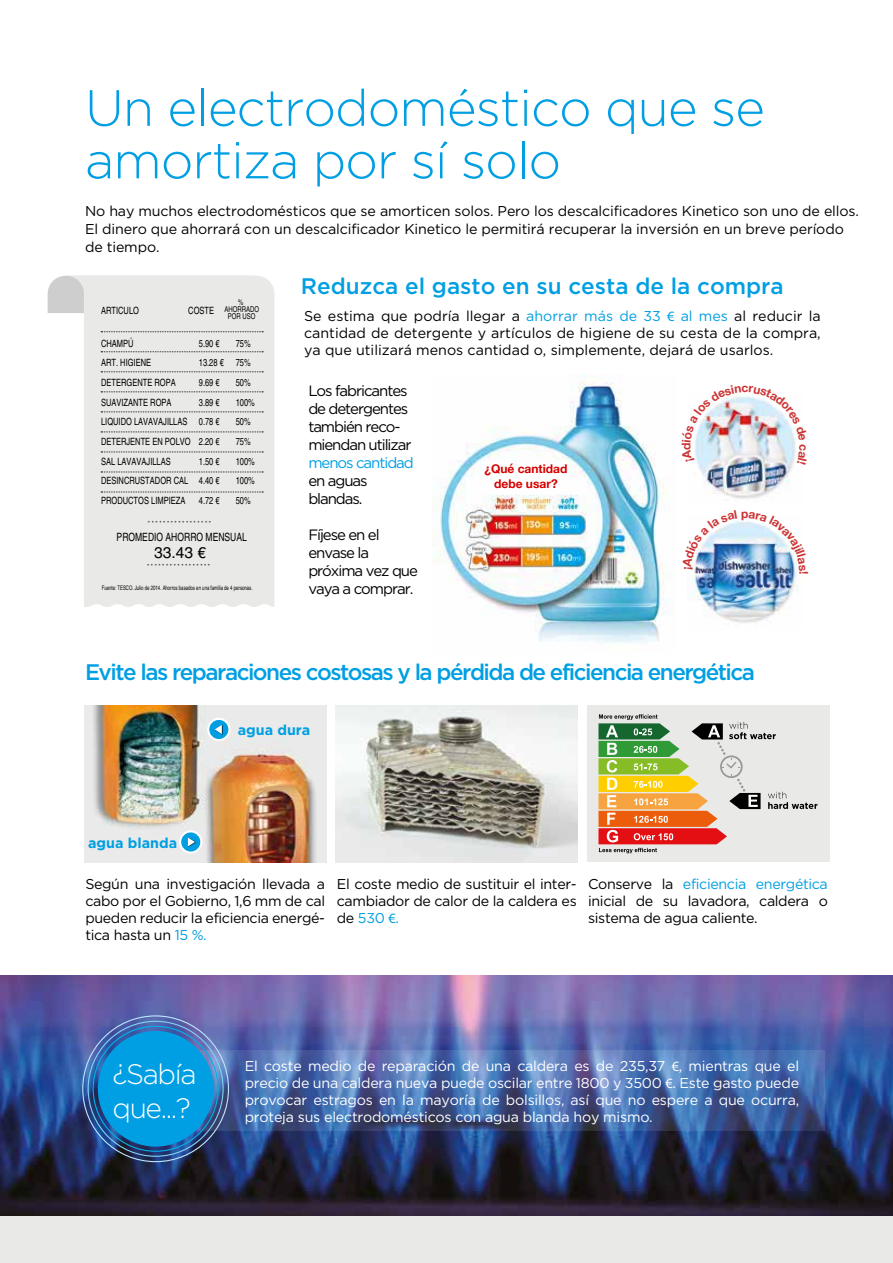
<style>
.page{position:relative;width:893px;height:1263px;background:#fff}
.page>*{position:absolute;margin:0;border:0;box-sizing:border-box;transform-origin:0 0}
.t1{font:300 51px/52.5px "Gotham";letter-spacing:-.02em;color:#009fe3}
.t2{font:300 28.2px/33.8px "Gotham";letter-spacing:-.05em;color:#fff}
.t3{font:500 22.5px "Gotham";letter-spacing:-.065em;color:#009fe3}
.t4{font:500 22.5px "Gotham";color:#009fe3}
.t5{font:15.6px "Helvetica LT Std";color:#000}
.t6{font:15px/18px "Gotham";letter-spacing:-.07em;color:#000}
.t7{font:15px "Gotham";letter-spacing:-.07em;color:#009fe3}
.t8{font:14.25px/17.1px "Gotham";letter-spacing:-.01em;color:#000;text-align:justify}
.t9{font:14.25px/17.1px "Gotham";letter-spacing:-.015em;color:#fff;text-align:justify}
.t10{font:700 14.25px "Gotham";color:#009fe3}
.t11{font:700 12px/15px "Helvetica Neue";color:#d60000;text-align:center}
.t12{font:700 12px "Helvetica Neue";color:#c33}
.t13{font:11.4px "Helvetica LT Std";color:#000;scale:.75 1}
.t14{font:10.05px "Helvetica LT Std";color:#000;scale:.75 1}
.t15{font:7.95px/7.2px "Helvetica LT Std";color:#000;text-align:center;scale:.75 1}
.t16{font:6.15px "Helvetica LT Std";color:#000;scale:.69 1}
.t17{font:5.7px "Helvetica LT Std";color:#000}
.s1{color:#009fe3}
.s2{font-family:"Myriad Pro";color:#009fe3}
.s3{font-family:"Myriad Pro"}
</style>
<div class="page">
<img style="left:0;top:976px;width:893px;height:240px">
<svg style="left:195px;top:1051px;width:629px;height:80px;background:#4b6ba6"></svg>
<img style="left:688px;top:520px;width:110px;height:103px">
<img style="left:694px;top:396px;width:99px;height:103px">
<img style="left:434px;top:374px;width:236px;height:269px">
<svg style="left:48px;top:276px;width:18px;height:37px"></svg>
<svg style="left:66px;top:276px;width:208px;height:331px;background:#e9e9e8"></svg>
<svg style="left:101px;top:352px;width:162px;height:1px"></svg>
<svg style="left:101px;top:331px;width:162px;height:1px"></svg>
<svg style="left:101px;top:372px;width:162px;height:1px"></svg>
<svg style="left:101px;top:392px;width:162px;height:1px"></svg>
<svg style="left:101px;top:412px;width:162px;height:1px"></svg>
<svg style="left:101px;top:432px;width:162px;height:1px"></svg>
<svg style="left:101px;top:452px;width:162px;height:1px"></svg>
<svg style="left:101px;top:472px;width:162px;height:1px"></svg>
<svg style="left:101px;top:492px;width:162px;height:1px"></svg>
<img style="left:84px;top:705px;width:243px;height:157px">
<img style="left:336px;top:705px;width:242px;height:157px">
<div style="left:587px;top:705px;width:242px;height:157px;background:#e9eae8"></div>
<div style="left:98px;top:1031px;width:115px;height:115px;background:#009fe3;border-radius:50%"></div>
<svg style="left:179px;top:830px;width:23px;height:24px"></svg>
<div style="left:181px;top:832px;width:19px;height:19px;background:#009fe3;border-radius:50%"></div>
<svg style="left:187px;top:837px;width:9px;height:10px"></svg>
<svg style="left:188px;top:837px;width:7px;height:9px"></svg>
<svg style="left:207px;top:718px;width:23px;height:23px"></svg>
<div style="left:209px;top:720px;width:19px;height:19px;background:#009fe3;border-radius:50%"></div>
<svg style="left:214px;top:724px;width:9px;height:11px"></svg>
<svg style="left:215px;top:725px;width:7px;height:9px"></svg>
<svg style="left:598px;top:714px;width:219px;height:139px"></svg>
<div style="left:0;top:1216px;width:893px;height:46px;background:#e9eae8"></div>
<img style="left:694px;top:390px;width:47px;height:52px">
<img style="left:749px;top:396px;width:47px;height:69px">
<svg style="left:687px;top:520px;width:50px;height:49px"></svg>
<svg style="left:748px;top:520px;width:50px;height:51px"></svg>
<h1 class="t1" style="left:85px;top:81px;width:681px">Un electrodoméstico que se amortiza por sí solo</h1>
<p class="t8" style="left:85px;top:202px;width:775px;line-height:18px;text-align:left">No hay muchos electrodomésticos que se amorticen solos. Pero los descalcificadores Kinetico son uno de ellos.<br>El dinero que ahorrará con un descalcificador Kinetico le permitirá recuperar la inversión en un breve período de tiempo.</p>
<h3 class="t4" style="left:301px;top:273px;width:484px">Reduzca el gasto en su cesta de la compra</h3>
<p class="t14" style="left:101px;top:304px;width:52px">ARTICULO</p>
<p class="t14" style="left:188px;top:304px;width:36px">COSTE</p>
<p class="t15" style="left:224px;top:298px;width:48px">%<br>AHORRADO<br>POR USO</p>
<p class="t14" style="left:101px;top:337px;width:45px">CHAMPÚ</p>
<p class="t14" style="left:199px;top:337px;width:29px">5.90 €</p>
<p class="t14" style="left:236px;top:337px;width:22px">75%</p>
<p class="t14" style="left:101px;top:357px;width:68px">ART. HIGIENE</p>
<p class="t14" style="left:199px;top:357px;width:71px">13.28 € 75%</p>
<p class="t14" style="left:101px;top:377px;width:101px">DETERGENTE ROPA</p>
<p class="t14" style="left:199px;top:377px;width:29px">9.69 €</p>
<p class="t14" style="left:236px;top:377px;width:22px">50%</p>
<p class="t14" style="left:101px;top:396px;width:95px">SUAVIZANTE ROPA</p>
<p class="t14" style="left:199px;top:396px;width:29px">3.89 €</p>
<p class="t14" style="left:236px;top:396px;width:27px">100%</p>
<p class="t14" style="left:101px;top:416px;width:160px">LIQUIDO LAVAVAJILLAS 0.78 €</p>
<p class="t14" style="left:236px;top:416px;width:22px">50%</p>
<p class="t14" style="left:101px;top:436px;width:160px">DETERJENTE EN POLVO 2.20 €</p>
<p class="t14" style="left:236px;top:436px;width:22px">75%</p>
<p class="t14" style="left:101px;top:455px;width:94px">SAL LAVAVAJILLAS</p>
<p class="t14" style="left:199px;top:455px;width:29px">1.50 €</p>
<p class="t14" style="left:236px;top:455px;width:27px">100%</p>
<p class="t14" style="left:101px;top:475px;width:160px">DESINCRUSTADOR CAL 4.40 €</p>
<p class="t14" style="left:236px;top:475px;width:27px">100%</p>
<p class="t14" style="left:101px;top:495px;width:114px">PRODUCTOS LIMPIEZA</p>
<p class="t14" style="left:199px;top:495px;width:29px">4.72 €</p>
<p class="t14" style="left:236px;top:495px;width:22px">50%</p>
<p class="t17" style="left:148px;top:520px;width:65px">* * * * * * * * * * * * * * * * *</p>
<p class="t13" style="left:117px;top:531px;width:175px">PROMEDIO AHORRO MENSUAL</p>
<p class="t5" style="left:154px;top:543px;width:53px">33.43 €</p>
<p class="t17" style="left:147px;top:563px;width:65px">* * * * * * * * * * * * * * * * *</p>
<p class="t16" style="left:102px;top:584px;width:220px">Fuente: TESCO. Julio de 2014. Ahorros basados en una familia de 4 personas.</p>
<p class="t8" style="left:304px;top:307px;width:518px">Se estima que podría llegar a <span class="s1">ahorrar más de 33</span> <span class="s2">€</span> <span class="s1">al mes</span> al reducir la cantidad de detergente y artículos de higiene de su cesta de la compra, ya que utilizará menos cantidad o, simplemente, dejará de usarlos.</p>
<p class="t6" style="left:308px;top:381px;width:105px">Los fabricantes de detergentes también reco&shy;miendan utilizar</p>
<p class="t7" style="left:308px;top:454px;width:107px">menos cantidad</p>
<p class="t6" style="left:308px;top:471px;width:61px">en aguas blandas.</p>
<p class="t6" style="left:308px;top:525px;width:111px">Fíjese en el envase la próxima vez que vaya a comprar.</p>
<p class="t12" style="left:742px;top:379px;width:8px">c</p>
<p class="t12" style="left:677px;top:450px;width:9px;rotate:-90deg">d</p>
<p class="t11" style="left:484px;top:462px;width:85px">¿Qué cantidad debe usar?</p>
<p class="t12" style="left:741px;top:504px;width:9px">p</p>
<p class="t12" style="left:813px;top:571px;width:5px;rotate:90deg">!</p>
<h3 class="t3" style="left:85px;top:659px;width:672px">Evite las reparaciones costosas y la pérdida de eficiencia energética</h3>
<p class="t10" style="left:88px;top:834px;width:90px">agua blanda</p>
<p class="t10" style="left:238px;top:722px;width:74px">agua dura</p>
<p class="t8" style="left:85px;top:875px;width:241px">Según una investigación llevada a cabo por el Gobierno, 1,6 mm de cal pueden reducir la eficiencia energé&shy;tica hasta un <span class="s1">15 %.</span></p>
<p class="t8" style="left:337px;top:875px;width:241px">El coste medio de sustituir el inter&shy;cambiador de calor de la caldera es de <span class="s1">530</span> <span class="s2">€</span><span class="s1">.</span></p>
<p class="t8" style="left:588px;top:875px;width:241px">Conserve la <span class="s1">eficiencia energética </span>inicial de su lavadora, caldera o sistema de agua caliente.</p>
<h2 class="t2" style="left:113px;top:1057px;width:86px">¿Sabía que...?</h2>
<p class="t9" style="left:245px;top:1057px;width:556px">El coste medio de reparación de una caldera es de 235,37 <span class="s3">€</span>, mientras que el precio de una caldera nueva puede oscilar entre 1800 y 3500 <span class="s3">€</span>. Este gasto puede provocar estragos en la mayoría de bolsillos, así que no espere a que ocurra, proteja sus electrodomésticos con agua blanda hoy mismo.</p>
</div>
